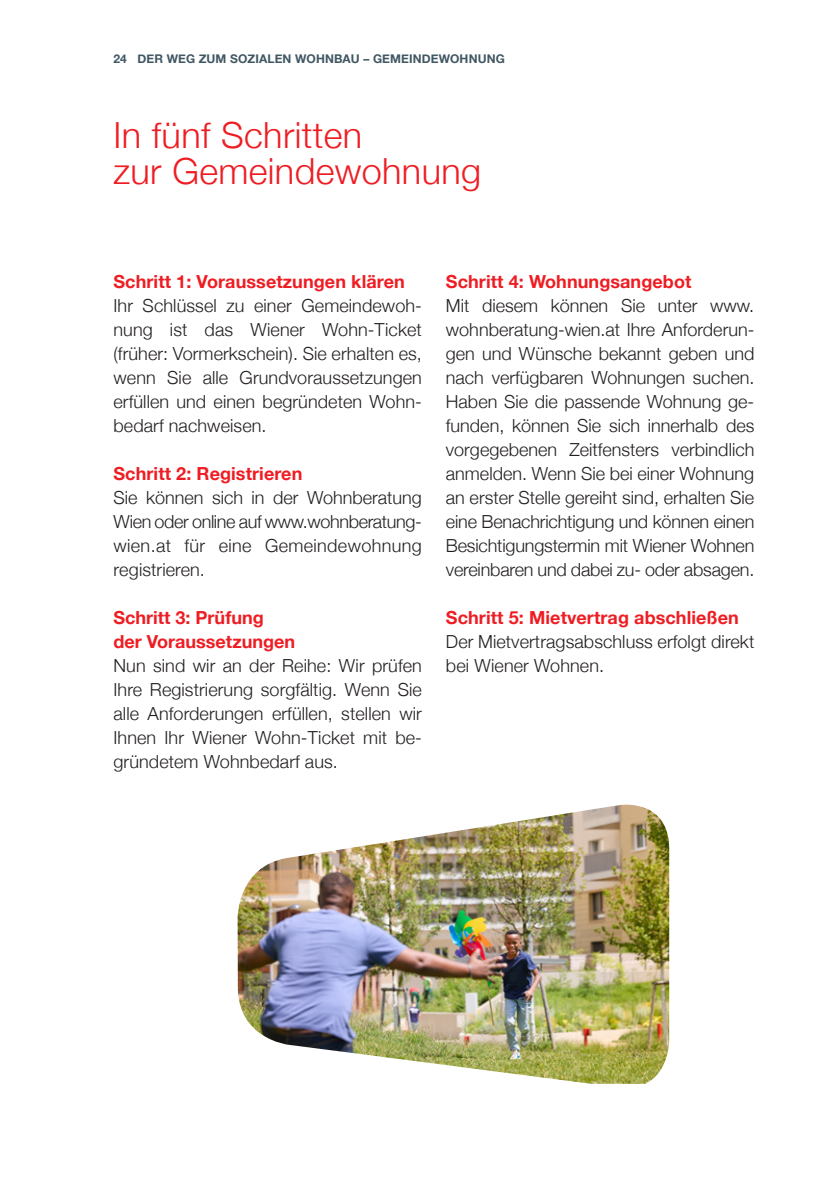
<style>
.page{position:relative;width:840px;height:1191px;background:#fff}
.page>*{position:absolute;margin:0;border:0;box-sizing:border-box;transform-origin:0 0}
.t1{font:300 36px/36px "Helvetica Neue";letter-spacing:.01em;color:#ee1d23}
.t2{font:300 18px/24px "Helvetica Neue";color:#231f20;text-align:justify}
.t3{font:700 18px/24px "Helvetica Neue";letter-spacing:.005em;color:#ee1d23}
.t4{font:700 12px "Helvetica Neue";letter-spacing:.01em;color:#405762}
</style>
<div class="page">
<img style="left:237px;top:804px;width:431px;height:279px">
<p class="t4" style="left:113px;top:49px;width:392px">24 DER WEG ZUM SOZIALEN WOHNBAU – GEMEINDEWOHNUNG</p>
<h1 class="t1" style="left:113px;top:114px;width:369px">In fünf Schritten<br>zur Gemeindewohnung</h1>
<p class="t3" style="left:113px;top:270px;width:292px">Schritt 1: Voraussetzungen klären</p>
<p class="t2" style="left:113px;top:292px;width:310px">Ihr Schlüssel zu einer Gemeindewoh&shy;nung ist das Wiener Wohn-Ticket (früher: Vormerkschein). Sie erhalten es, wenn Sie alle Grundvoraussetzungen erfüllen und einen begründeten Wohn&shy;bedarf nachweisen.</p>
<p class="t3" style="left:113px;top:462px;width:190px">Schritt 2: Registrieren</p>
<p class="t2" style="left:113px;top:484px;width:310px">Sie können sich in der Wohnberatung Wien oder online auf www.wohnberatung&shy;wien.at für eine Gemeindewohnung registrieren.</p>
<p class="t3" style="left:113px;top:606px;width:183px">Schritt 3: Prüfung der Voraussetzungen</p>
<p class="t2" style="left:113px;top:652px;width:310px">Nun sind wir an der Reihe: Wir prüfen Ihre Registrierung sorgfältig. Wenn Sie alle Anforderungen erfüllen, stellen wir Ihnen Ihr Wiener Wohn-Ticket mit be&shy;gründetem Wohnbedarf aus.</p>
<p class="t3" style="left:445px;top:270px;width:247px">Schritt 4: Wohnungsangebot</p>
<p class="t2" style="left:445px;top:292px;width:310px;text-align:left">Mit diesem können Sie unter www. wohnberatung-wien.at Ihre Anforderun&shy;gen und Wünsche bekannt geben und nach verfügbaren Wohnungen suchen.<br>Haben Sie die passende Wohnung ge&shy;funden, können Sie sich innerhalb des vorgegebenen Zeitfensters verbindlich anmelden. Wenn Sie bei einer Wohnung an erster Stelle gereiht sind, erhalten Sie eine Benachrichtigung und können einen Besichtigungstermin mit Wiener Wohnen vereinbaren und dabei zu- oder absagen.</p>
<p class="t3" style="left:445px;top:606px;width:294px">Schritt 5: Mietvertrag abschließen</p>
<p class="t2" style="left:445px;top:628px;width:310px">Der Mietvertragsabschluss erfolgt direkt bei Wiener Wohnen.</p>
</div>
